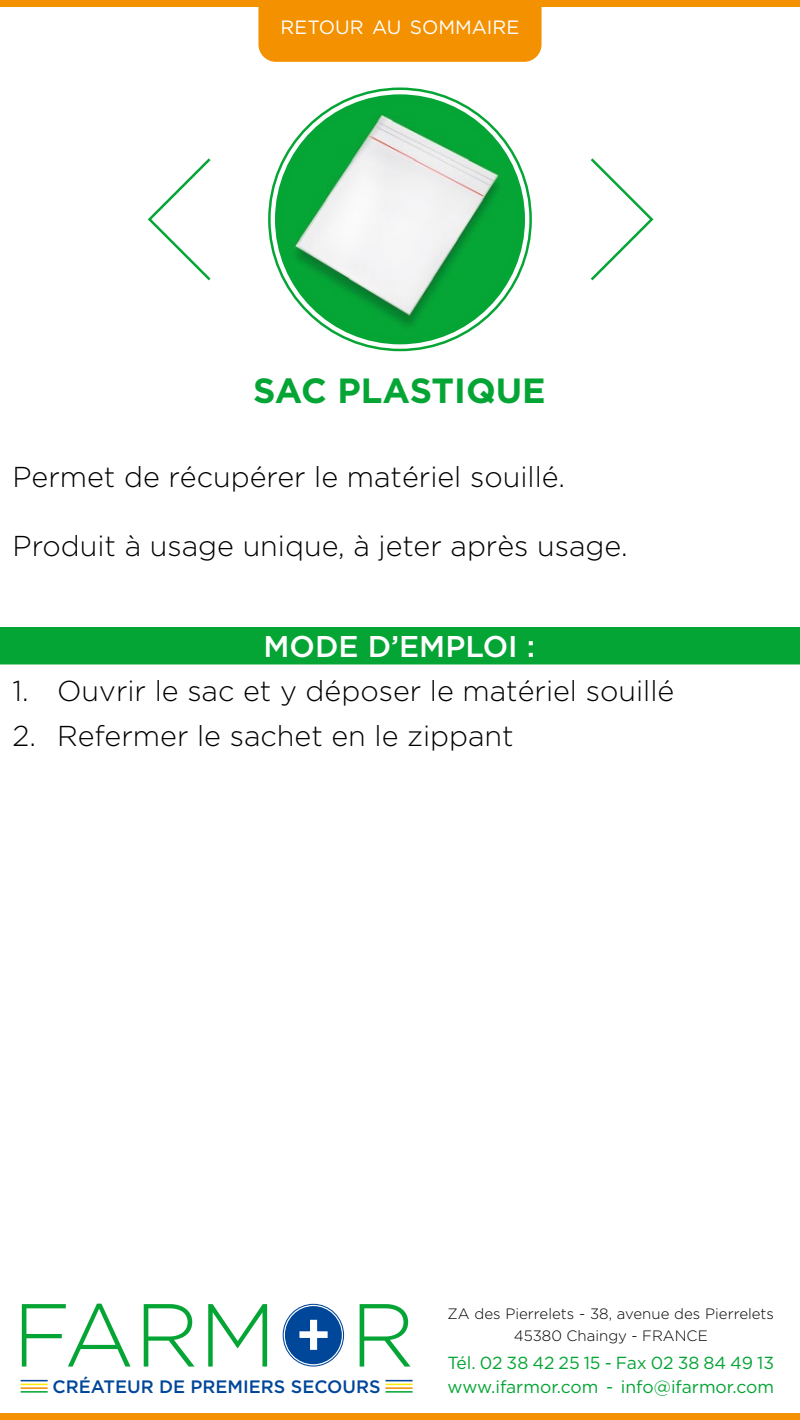
<style>
.page{position:relative;width:800px;height:1420px;background:#fff}
.page>*{position:absolute;margin:0;border:0;box-sizing:border-box;transform-origin:0 0}
.t1{font:300 89.25px "Gotham";color:#05a535}
.t2{font:700 35px "Gotham";color:#05a535}
.t3{font:500 30px "Gotham";color:#fff}
.t4{font:300 28.75px "Gotham";color:#000}
.t5{font:19.25px "Gotham";color:#fff}
.t6{font:500 18px "Gotham";color:#004699}
.t7{font:17.5px "Gotham";color:#05a535}
.t8{font:300 15px/21.2px "Gotham";color:#000;text-align:center}
</style>
<div class="page">
<div style="left:258px;top:6px;width:284px;height:56px;background:#f39100"></div>
<div style="left:0;top:1414px;width:800px;height:6px;background:#f39100"></div>
<div style="left:0;top:0;width:800px;height:6px;background:#f39100"></div>
<div style="left:275px;top:94px;width:250px;height:250px;background:#05a535;border-radius:50%"></div>
<svg style="left:147px;top:158px;width:64px;height:123px"></svg>
<svg style="left:590px;top:158px;width:64px;height:123px"></svg>
<div style="left:284px;top:1306px;width:58px;height:59px;background:#004699;border-radius:50%"></div>
<div style="left:284px;top:1305px;width:59px;height:60px;border:1px solid #fff;border-radius:50%"></div>
<svg style="left:299px;top:1319px;width:29px;height:31px"></svg>
<div style="left:283px;top:1304px;width:61px;height:63px;border:1px solid #004699;border-radius:50%"></div>
<hr style="left:21px;top:1387px;width:27px;height:2px;background:#f39100">
<hr style="left:386px;top:1387px;width:27px;height:2px;background:#f39100">
<svg style="left:21px;top:1380px;width:27px;height:5px"></svg>
<svg style="left:386px;top:1380px;width:27px;height:5px"></svg>
<hr style="left:21px;top:1391px;width:27px;height:2px;background:#05a535">
<hr style="left:386px;top:1391px;width:27px;height:2px;background:#05a535">
<div style="left:0;top:627px;width:800px;height:37px;background:#05a535"></div>
<img style="left:283px;top:102px;width:234px;height:234px;border-radius:117px">
<p class="t5" style="left:281px;top:15px;width:240px">RETOUR AU SOMMAIRE</p>
<p class="t2" style="left:253px;top:367px;width:294px">SAC PLASTIQUE</p>
<p class="t4" style="left:12px;top:461px;width:554px">Permet de récupérer le matériel souillé.</p>
<p class="t4" style="left:12px;top:530px;width:617px">Produit à usage unique, à jeter après usage.</p>
<p class="t3" style="left:264px;top:629px;width:273px">MODE D’EMPLOI :</p>
<p class="t4" style="left:12px;top:676px;width:663px">1. Ouvrir le sac et y déposer le matériel souillé</p>
<p class="t4" style="left:12px;top:720px;width:503px">2. Refermer le sachet en le zippant</p>
<h1 class="t1" style="left:13px;top:1286px;width:265px">FARM</h1>
<p class="t6" style="left:53px;top:1376px;width:330px">CRÉATEUR DE PREMIERS SECOURS</p>
<h1 class="t1" style="left:350px;top:1286px;width:66px">R</h1>
<p class="t8" style="left:448px;top:1303px;width:328px">ZA des Pierrelets - 38, avenue des Pierrelets<br>45380 Chaingy - FRANCE</p>
<p class="t7" style="left:448px;top:1352px;width:328px">Tél. 02 38 42 25 15 - Fax 02 38 84 49 13</p>
<p class="t7" style="left:448px;top:1376px;width:328px">www.ifarmor.com - info@ifarmor.com</p>
</div>
